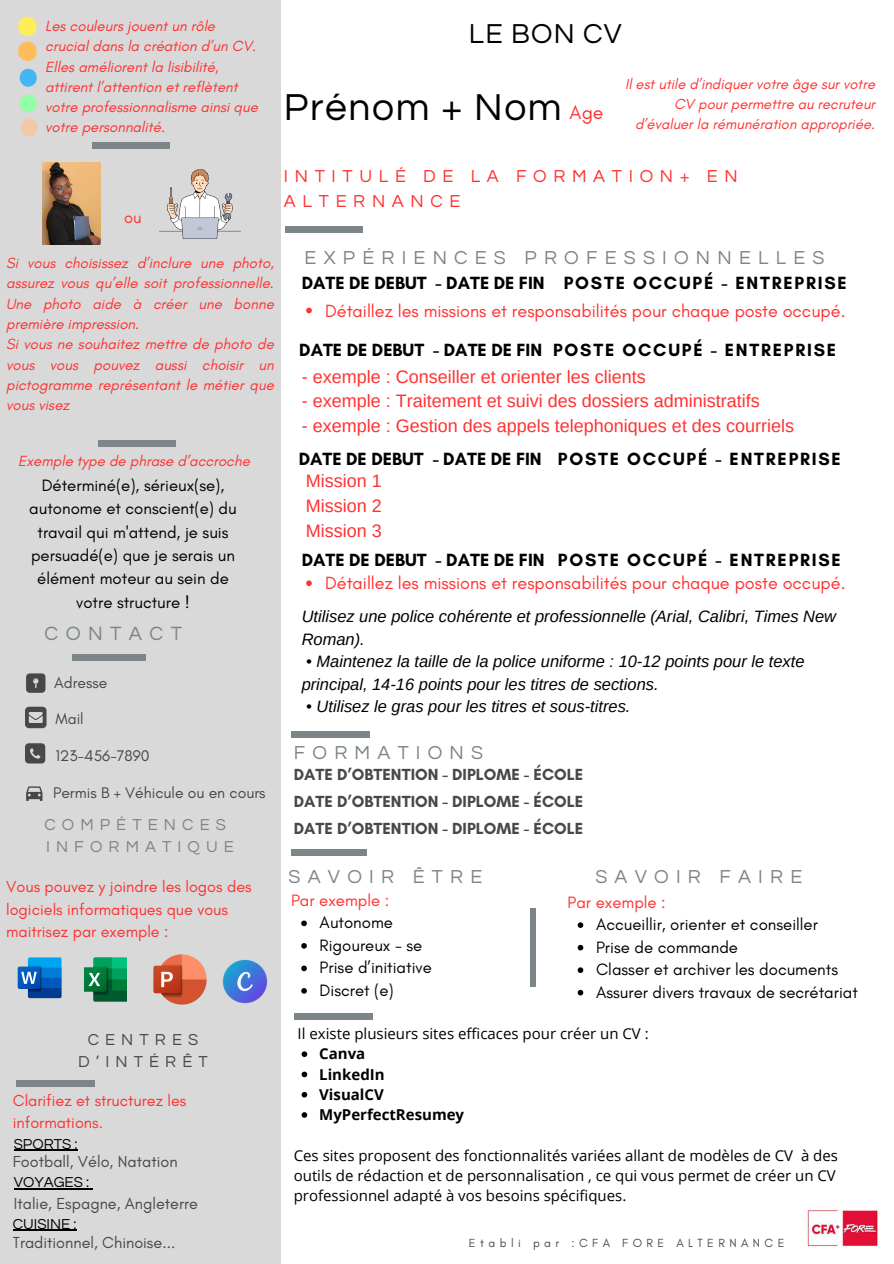
<style>
.page{position:relative;width:894px;height:1264px;background:#fff}
.page>*{position:absolute;margin:0;border:0;box-sizing:border-box;transform-origin:0 0}
.t1{font:39px "Questrial";letter-spacing:.04em;color:#000}
.t2{font:28.5px "Questrial";letter-spacing:.04em;color:#000}
.t3{font:19.95px "Questrial";letter-spacing:.37em;color:#7c8587}
.t4{font:19.5px "Questrial";letter-spacing:.37em;color:#7c8587}
.t5{font:19.5px "Glacial Indifference";color:#ff3131}
.t6{font:18px/24.8px "Arimo";color:#ff3131;text-align:justify}
.t7{font:18px "Glacial Indifference";color:#ff3131}
.t8{font:700 18px "Glacial Indifference";letter-spacing:.1em;color:#000}
.t9{font:700 18px "Glacial Indifference";color:#000}
.t10{font:18px/24.8px "Questrial";letter-spacing:.37em;color:#ff3131}
.t11{font:16.8px/23.4px "Glacial Indifference";color:#000;text-align:center}
.t12{font:16.8px "Glacial Indifference";color:#ff3131}
.t13{font:italic 16.5px/22.5px "Arimo";color:#000}
.t14{font:16.5px "Questrial";letter-spacing:.37em;color:#7c8587}
.t15{font:16.5px/22.5px "Questrial";letter-spacing:.37em;color:#484848;text-align:center}
.t16{font:16.5px "Glacial Indifference";color:#ff3131}
.t17{font:700 16.35px/27px "Glacial Indifference";color:#484848;text-align:justify}
.t18{font:16.2px/22.5px "Glacial Indifference";color:#ff3131}
.t19{font:16.2px "Glacial Indifference";color:#484848}
.t20{font:15.75px "Glacial Indifference";color:#484848}
.t21{font:italic 15px/20.2px "Glacial Indifference";color:#ff3131;text-align:justify}
.t22{font:15px/20.2px "Open Sans";color:#000}
.t23{font:700 15px "Open Sans";color:#000}
.t24{font:15px "Questrial";color:#000}
.t25{font:italic 14.7px/20px "Glacial Indifference";color:#ff3131;text-align:right}
.t26{font:12px "Glacial Indifference";letter-spacing:.37em;color:#484848}
</style>
<div class="page">
<div style="left:0;top:0;width:280px;height:1263px;background:#d9d9d9"></div>
<div style="left:291px;top:849px;width:76px;height:7px;background:#7c8587"></div>
<div style="left:72px;top:654px;width:73px;height:7px;background:#7c8587"></div>
<svg style="left:26px;top:673px;width:19px;height:19px"></svg>
<svg style="left:25px;top:706px;width:21px;height:22px"></svg>
<svg style="left:25px;top:743px;width:20px;height:20px"></svg>
<div style="left:285px;top:226px;width:77px;height:7px;background:#7c8587"></div>
<svg style="left:26px;top:786px;width:16px;height:15px"></svg>
<div style="left:291px;top:730px;width:78px;height:7px;background:#7c8587"></div>
<div style="left:16px;top:1080px;width:79px;height:7px;background:#7c8587"></div>
<div style="left:18px;top:41px;width:18px;height:20px;background:#ffbd59;border-radius:9px"></div>
<div style="left:20px;top:69px;width:17px;height:18px;background:#46b5f4;border-radius:8px"></div>
<div style="left:18px;top:17px;width:18px;height:19px;background:#ffee59;border-radius:9px"></div>
<div style="left:20px;top:95px;width:17px;height:18px;background:#92ffa4;border-radius:8px"></div>
<div style="left:21px;top:118px;width:17px;height:18px;background:#f2c9a7;border-radius:8px"></div>
<div style="left:92px;top:142px;width:78px;height:7px;background:#7c8587"></div>
<div style="left:98px;top:440px;width:77px;height:7px;background:#7c8587"></div>
<div style="left:294px;top:1013px;width:78px;height:7px;background:#7c8587"></div>
<img style="left:160px;top:169px;width:81px;height:70px">
<img style="left:42px;top:163px;width:59px;height:82px">
<img style="left:17px;top:957px;width:45px;height:41px">
<img style="left:85px;top:957px;width:42px;height:44px">
<img style="left:153px;top:954px;width:54px;height:50px">
<img style="left:223px;top:959px;width:45px;height:45px">
<img style="left:807px;top:1210px;width:71px;height:37px">
<hr style="left:14px;top:1149px;width:64px;height:1px;background:#000">
<hr style="left:14px;top:1188px;width:75px;height:1px;background:#000">
<svg style="left:306px;top:308px;width:6px;height:5px"></svg>
<hr style="left:13px;top:1229px;width:64px;height:1px;background:#000">
<svg style="left:301px;top:920px;width:6px;height:6px"></svg>
<svg style="left:301px;top:943px;width:6px;height:5px"></svg>
<svg style="left:301px;top:965px;width:6px;height:6px"></svg>
<svg style="left:301px;top:988px;width:6px;height:5px"></svg>
<svg style="left:301px;top:1051px;width:6px;height:5px"></svg>
<svg style="left:301px;top:1071px;width:6px;height:6px"></svg>
<svg style="left:301px;top:1091px;width:6px;height:6px"></svg>
<svg style="left:301px;top:1112px;width:6px;height:5px"></svg>
<svg style="left:306px;top:580px;width:6px;height:6px"></svg>
<div style="left:530px;top:908px;width:5px;height:78px;background:#7c8587"></div>
<svg style="left:577px;top:922px;width:6px;height:6px"></svg>
<svg style="left:577px;top:944px;width:6px;height:6px"></svg>
<svg style="left:577px;top:967px;width:6px;height:6px"></svg>
<svg style="left:577px;top:989px;width:6px;height:6px"></svg>
<h3 class="t21" style="left:45px;top:16px;width:214px;text-align:left">Les couleurs jouent un rôle crucial dans la création d’un CV.<br>Elles améliorent la lisibilité, attirent l’attention et reflètent votre professionnalisme ainsi que votre personnalité.</h3>
<h3 class="t2" style="left:469px;top:20px;width:154px">LE BON CV</h3>
<p class="t1" style="left:284px;top:88px;width:279px">Prénom + Nom</p>
<p class="t5" style="left:569px;top:100px;width:35px">Age</p>
<p class="t25" style="left:625px;top:74px;width:251px">Il est utile d’indiquer votre âge sur votre<br>CV pour permettre au recruteur d’évaluer la rémunération appropriée.</p>
<p class="t16" style="left:124px;top:207px;width:19px">ou</p>
<p class="t10" style="left:284px;top:164px;width:455px">INTITULÉ DE LA FORMATION+ EN<br>ALTERNANCE</p>
<h5 class="t21" style="left:6px;top:253px;width:269px">Si vous choisissez d’inclure une photo, assurez vous qu’elle soit professionnelle.<br>Une photo aide à créer une bonne première impression.</h5>
<p class="t21" style="left:6px;top:334px;width:269px">Si vous ne souhaitez mettre de photo de vous vous pouvez aussi choisir un pictogramme représentant le métier que vous visez</p>
<p class="t21" style="left:18px;top:450px;width:233px">Exemple type de phrase d’accroche</p>
<p class="t11" style="left:29px;top:473px;width:209px">Déterminé(e), sérieux(se), autonome et conscient(e) du travail qui m'attend, je suis persuadé(e) que je serais un élément moteur au sein de votre structure !</p>
<h4 class="t3" style="left:45px;top:624px;width:139px">CONTACT</h4>
<p class="t20" style="left:54px;top:673px;width:55px">Adresse</p>
<p class="t20" style="left:55px;top:708px;width:30px">Mail</p>
<p class="t20" style="left:55px;top:746px;width:96px">123-456-7890</p>
<p class="t20" style="left:53px;top:783px;width:214px">Permis B + Véhicule ou en cours</p>
<p class="t14" style="left:44px;top:816px;width:183px">COMPÉTENCES</p>
<p class="t14" style="left:46px;top:839px;width:189px">INFORMATIQUE</p>
<h2 class="t18" style="left:6px;top:875px;width:247px">Vous pouvez y joindre les logos des logiciels informatiques que vous maitrisez par exemple :</h2>
<p class="t4" style="left:304px;top:248px;width:521px">EXPÉRIENCES PROFESSIONNELLES</p>
<p class="t9" style="left:301px;top:272px;width:244px">DATE DE DEBUT - DATE DE FIN</p>
<p class="t8" style="left:563px;top:271px;width:284px">POSTE OCCUPÉ - ENTREPRISE</p>
<p class="t7" style="left:325px;top:299px;width:522px">Détaillez les missions et responsabilités pour chaque poste occupé.</p>
<p class="t8" style="left:553px;top:338px;width:284px">POSTE OCCUPÉ - ENTREPRISE</p>
<p class="t9" style="left:299px;top:338px;width:244px">DATE DE DEBUT - DATE DE FIN</p>
<p class="t6" style="left:301px;top:364px;width:345px">- exemple : Conseiller et orienter les clients</p>
<p class="t6" style="left:301px;top:388px;width:459px">- exemple : Traitement et suivi des dossiers administratifs</p>
<p class="t6" style="left:301px;top:413px;width:493px">- exemple : Gestion des appels telephoniques et des courriels</p>
<p class="t9" style="left:298px;top:448px;width:244px">DATE DE DEBUT - DATE DE FIN</p>
<p class="t8" style="left:557px;top:448px;width:284px">POSTE OCCUPÉ - ENTREPRISE</p>
<p class="t6" style="left:306px;top:468px;width:77px">Mission 1<br>Mission 2<br>Mission 3</p>
<p class="t9" style="left:301px;top:549px;width:244px">DATE DE DEBUT - DATE DE FIN</p>
<p class="t8" style="left:557px;top:549px;width:284px">POSTE OCCUPÉ - ENTREPRISE</p>
<p class="t7" style="left:325px;top:572px;width:522px">Détaillez les missions et responsabilités pour chaque poste occupé.</p>
<h5 class="t13" style="left:301px;top:605px;width:536px">Utilisez une police cohérente et professionnelle (Arial, Calibri, Times New<br>Roman).</h5>
<h3 class="t13" style="left:301px;top:650px;width:504px">• Maintenez la taille de la police uniforme : 10-12 points pour le texte principal, 14-16 points pour les titres de sections.</h3>
<p class="t13" style="left:306px;top:695px;width:325px">• Utilisez le gras pour les titres et sous-titres.</p>
<p class="t4" style="left:294px;top:743px;width:191px">FORMATIONS</p>
<p class="t17" style="left:294px;top:761px;width:291px">DATE D’OBTENTION - DIPLOME - ÉCOLE DATE D’OBTENTION - DIPLOME - ÉCOLE DATE D’OBTENTION - DIPLOME - ÉCOLE</p>
<h5 class="t4" style="left:288px;top:866px;width:195px">SAVOIR ÊTRE</h5>
<h4 class="t12" style="left:291px;top:890px;width:100px">Par exemple :</h4>
<h4 class="t11" style="left:319px;top:910px;width:75px">Autonome</h4>
<p class="t11" style="left:319px;top:933px;width:104px">Rigoureux - se</p>
<h3 class="t11" style="left:319px;top:955px;width:114px">Prise d’initiative</h3>
<p class="t11" style="left:319px;top:978px;width:76px">Discret (e)</p>
<p class="t4" style="left:595px;top:866px;width:208px">SAVOIR FAIRE</p>
<h4 class="t12" style="left:567px;top:891px;width:100px">Par exemple :</h4>
<p class="t11" style="left:596px;top:912px;width:223px">Accueillir, orienter et conseiller</p>
<p class="t11" style="left:596px;top:935px;width:143px">Prise de commande</p>
<p class="t11" style="left:596px;top:957px;width:243px">Classer et archiver les documents</p>
<p class="t11" style="left:596px;top:980px;width:263px">Assurer divers travaux de secrétariat</p>
<p class="t15" style="left:78px;top:1028px;width:131px">CENTRES<br>D’INTÉRÊT</p>
<p class="t18" style="left:13px;top:1088px;width:175px">Clarifiez et structurez les informations.</p>
<p class="t24" style="left:14px;top:1136px;width:65px">SPORTS :</p>
<p class="t24" style="left:14px;top:1174px;width:77px">VOYAGES :</p>
<p class="t19" style="left:14px;top:1193px;width:185px">Italie, Espagne, Angleterre</p>
<p class="t19" style="left:13px;top:1151px;width:166px">Football, Vélo, Natation</p>
<p class="t24" style="left:13px;top:1216px;width:65px">CUISINE :</p>
<h1 class="t19" style="left:13px;top:1232px;width:164px">Traditionnel, Chinoise...</h1>
<p class="t22" style="left:297px;top:1023px;width:352px">Il existe plusieurs sites efficaces pour créer un CV :</p>
<p class="t23" style="left:319px;top:1043px;width:48px">Canva</p>
<h4 class="t23" style="left:319px;top:1063px;width:67px">LinkedIn</h4>
<h6 class="t23" style="left:319px;top:1083px;width:66px">VisualCV</h6>
<h4 class="t23" style="left:319px;top:1103px;width:146px">MyPerfectResumey</h4>
<p class="t22" style="left:293px;top:1144px;width:545px">Ces sites proposent des fonctionnalités variées allant de modèles de CV à des outils de rédaction et de personnalisation , ce qui vous permet de créer un CV professionnel adapté à vos besoins spécifiques.</p>
<p class="t26" style="left:469px;top:1235px;width:317px">Etabli par :CFA FORE ALTERNANCE</p>
</div>
